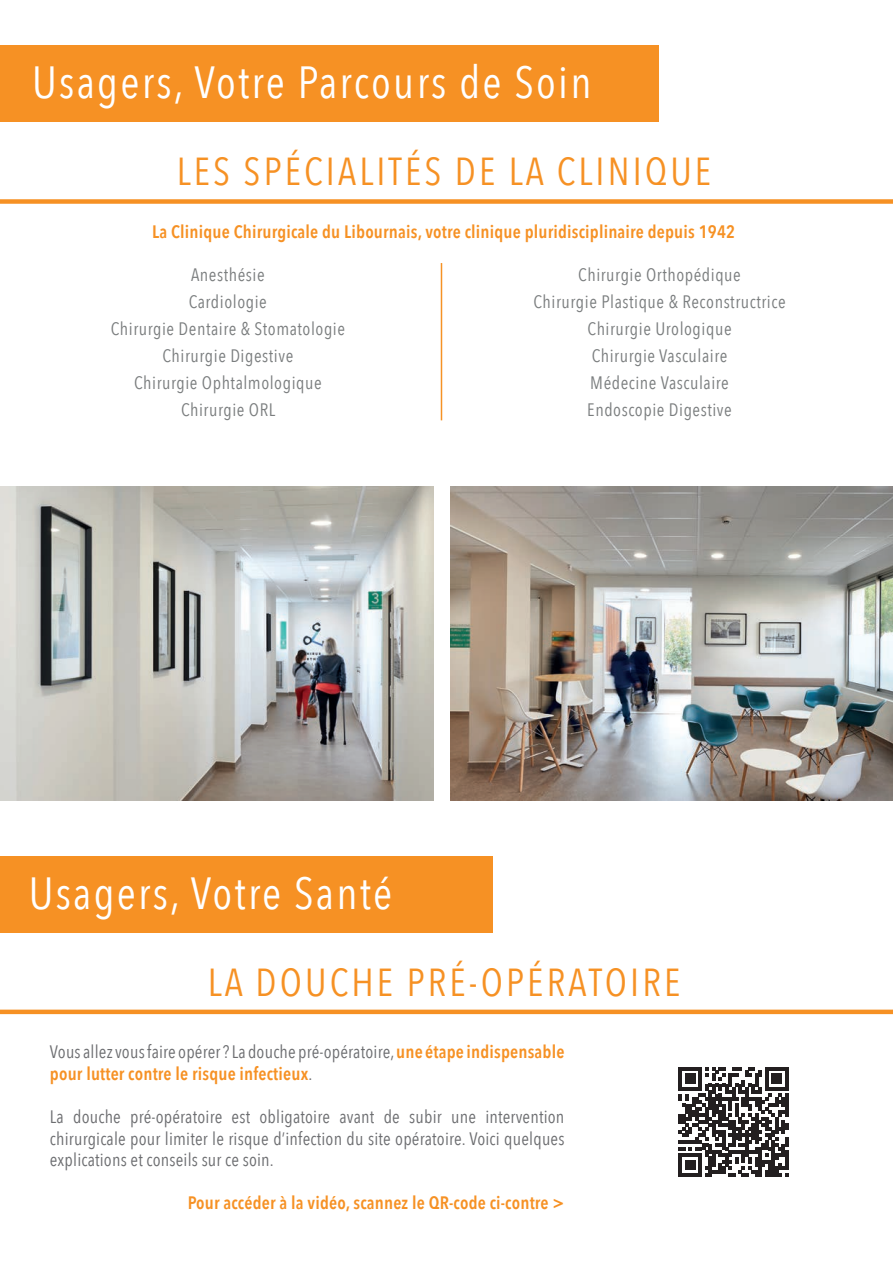
<style>
.page{position:relative;width:893px;height:1263px;background:#fff}
.page>*{position:absolute;margin:0;border:0;box-sizing:border-box;transform-origin:0 0}
.t1{font:45px "Avenir Next Condensed";letter-spacing:.05em;color:#fff}
.t2{font:39px "Avenir Next Condensed";letter-spacing:.08em;color:#f69124}
.t3{font:18px/27px "Avenir Next Condensed";letter-spacing:.03em;color:#7a7d7e;text-align:center}
.t4{font:600 18px/21.6px "Avenir Next Condensed";letter-spacing:.01em;color:#f69124}
.t5{font:18px/21.6px "Avenir Next Condensed";letter-spacing:.01em;color:#6c6d70;text-align:justify}
.s1{font-weight:400;color:#6c6d70}
</style>
<div class="page">
<div style="left:0;top:45px;width:658px;height:77px;background:#f69124"></div>
<div style="left:0;top:856px;width:492px;height:77px;background:#f69124"></div>
<div style="left:0;top:1009px;width:893px;height:5px;background:#f69124"></div>
<div style="left:0;top:199px;width:893px;height:5px;background:#f69124"></div>
<svg style="left:679px;top:1067px;width:109px;height:110px"></svg>
<hr style="left:441px;top:263px;width:1px;height:157px;background:#f69225">
<img style="left:0;top:486px;width:434px;height:315px">
<img style="left:451px;top:486px;width:442px;height:315px">
<h1 class="t1" style="left:32px;top:44px;width:561px">Usagers, Votre Parcours de Soin</h1>
<h2 class="t2" style="left:177px;top:138px;width:536px">LES SPÉCIALITÉS DE LA CLINIQUE</h2>
<p class="t4" style="left:152px;top:221px;width:585px">La Clinique Chirurgicale du Libournais, votre clinique pluridisciplinaire depuis 1942</p>
<p class="t3" style="left:111px;top:260px;width:236px">Anesthésie<br>Cardiologie<br>Chirurgie Dentaire &amp; Stomatologie<br>Chirurgie Digestive<br>Chirurgie Ophtalmologique<br>Chirurgie ORL</p>
<p class="t3" style="left:533px;top:260px;width:254px">Chirurgie Orthopédique<br>Chirurgie Plastique &amp; Reconstructrice<br>Chirurgie Urologique<br>Chirurgie Vasculaire<br>Médecine Vasculaire<br>Endoscopie Digestive</p>
<h1 class="t1" style="left:29px;top:855px;width:365px">Usagers, Votre Santé</h1>
<h2 class="t2" style="left:208px;top:949px;width:474px">LA DOUCHE PRÉ-OPÉRATOIRE</h2>
<p class="t4" style="left:50px;top:1040px;width:516px"><span class="s1">Vous allez vous faire opérer ? La douche pré-opératoire,</span> une étape indispensable pour lutter contre le risque infectieux<span class="s1">.</span></p>
<p class="t5" style="left:50px;top:1105px;width:516px">La douche pré-opératoire est obligatoire avant de subir une intervention chirurgicale pour limiter le risque d’infection du site opératoire. Voici quelques explications et conseils sur ce soin.</p>
<p class="t4" style="left:188px;top:1192px;width:378px">Pour accéder à la vidéo, scannez le QR-code ci-contre &gt;</p>
</div>
